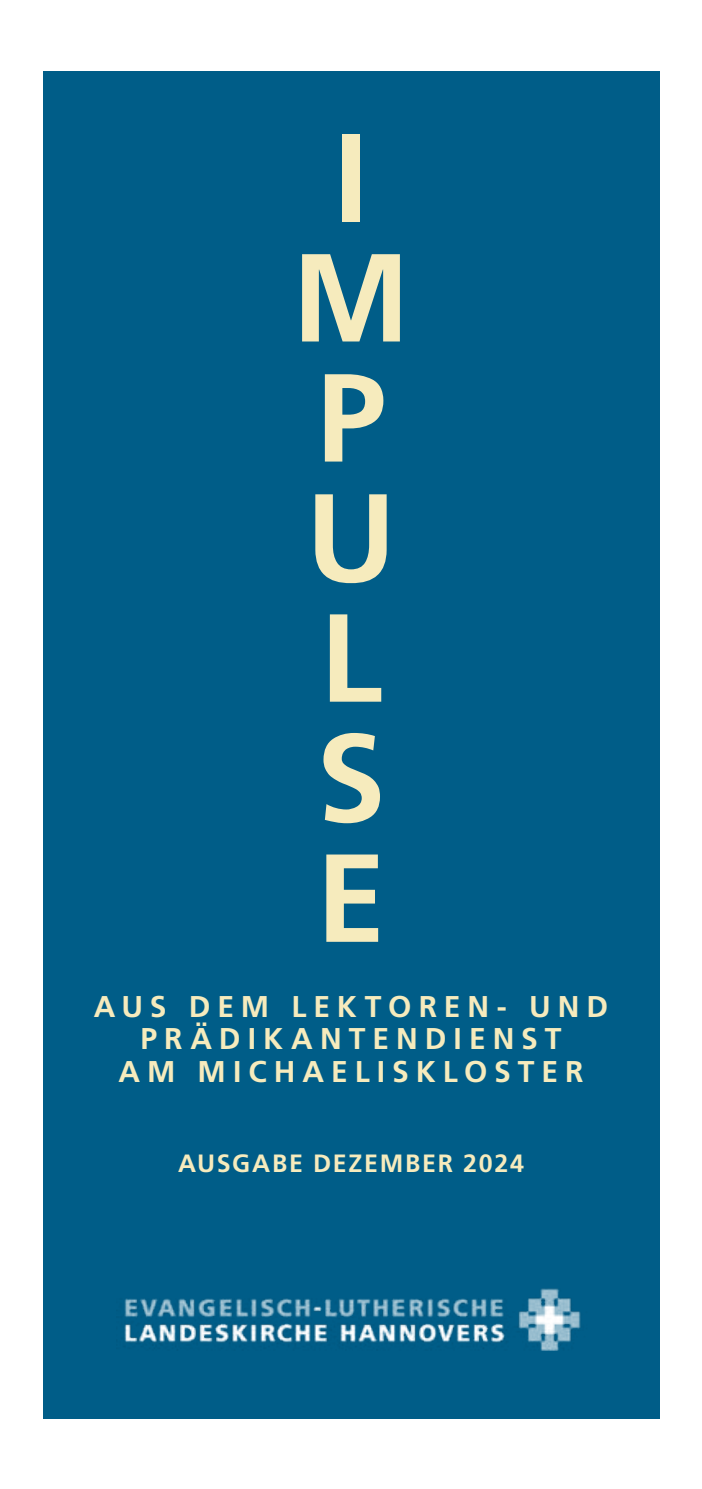
<style>
.page{position:relative;width:702px;height:1489px;background:#fff}
.page>*{position:absolute;margin:0;border:0;box-sizing:border-box;transform-origin:0 0}
.t1{font:700 125px/120px "Frutiger LT Com";color:#f6ebbd;text-align:center}
.t2{font:700 30px/32.5px "Frutiger LT Com";letter-spacing:.235em;color:#f6ebbd;text-align:center}
.t3{font:700 25px "Frutiger LT Com";letter-spacing:.07em;color:#f6ebbd}
</style>
<div class="page">
<div style="left:43px;top:71px;width:616px;height:1346px;background:#005d88"></div>
<img style="left:124px;top:1288px;width:457px;height:62px">
<h1 class="t1" style="left:292px;top:118px;width:120px">I<br>M<br>P<br>U<br>L<br>S<br>E</h1>
<p class="t2" style="left:94px;top:990px;width:516px">AUS DEM LEKTOREN- UND<br>PRÄDIKANTENDIENST<br>AM MICHAELISKLOSTER</p>
<p class="t3" style="left:178px;top:1148px;width:347px">AUSGABE DEZEMBER 2024</p>
</div>
